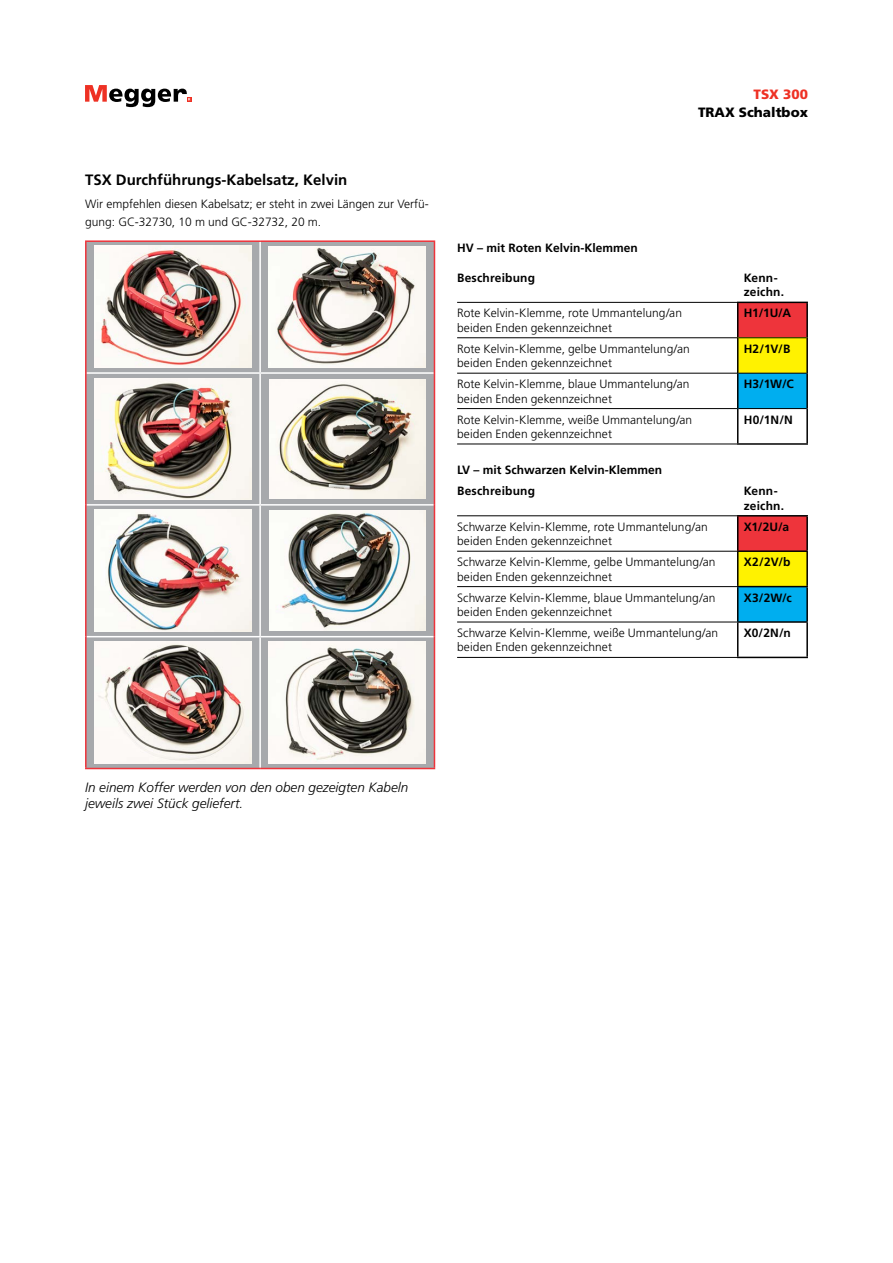
<style>
.page{position:relative;width:893px;height:1263px;background:#fff}
.page>*{position:absolute;margin:0;border:0;box-sizing:border-box;transform-origin:0 0}
.t1{font:700 15px "Frutiger LT Std";color:#000}
.t2{font:italic 300 13.5px/16.2px "Frutiger LT Std";color:#000}
.t3{font:900 13.5px "Frutiger LT Std";color:#000}
.t4{font:900 13.5px "Frutiger LT Std";color:#ee3124}
.t5{font:300 12px/14.4px "Frutiger LT Std";letter-spacing:.005em;color:#000}
.t6{font:700 12px/14.4px "Frutiger LT Std";color:#000}
</style>
<div class="page">
<svg style="left:85px;top:85px;width:106px;height:22px"></svg>
<svg style="left:87px;top:242px;width:347px;height:526px;background:#aeaeb1"></svg>
<hr style="left:259px;top:242px;width:2px;height:130px;background:#fff">
<hr style="left:87px;top:372px;width:173px;height:2px;background:#fff">
<hr style="left:260px;top:372px;width:174px;height:2px;background:#fff">
<hr style="left:259px;top:374px;width:2px;height:130px;background:#fff">
<hr style="left:87px;top:504px;width:173px;height:2px;background:#fff">
<hr style="left:260px;top:504px;width:174px;height:2px;background:#fff">
<hr style="left:259px;top:506px;width:2px;height:130px;background:#fff">
<hr style="left:87px;top:636px;width:173px;height:1px;background:#fff">
<hr style="left:260px;top:636px;width:174px;height:1px;background:#fff">
<hr style="left:259px;top:637px;width:2px;height:131px;background:#fff">
<hr style="left:85px;top:240px;width:175px;height:2px;background:#ee343b">
<hr style="left:85px;top:242px;width:2px;height:131px;background:#ee343b">
<hr style="left:260px;top:240px;width:175px;height:2px;background:#ee343b">
<hr style="left:434px;top:242px;width:1px;height:131px;background:#ee343b">
<hr style="left:85px;top:373px;width:2px;height:132px;background:#ee343b">
<hr style="left:434px;top:373px;width:1px;height:132px;background:#ee343b">
<hr style="left:85px;top:505px;width:2px;height:132px;background:#ee343b">
<hr style="left:434px;top:505px;width:1px;height:132px;background:#ee343b">
<hr style="left:85px;top:637px;width:2px;height:131px;background:#ee343b">
<hr style="left:434px;top:637px;width:1px;height:131px;background:#ee343b">
<hr style="left:85px;top:768px;width:175px;height:1px;background:#ee343b">
<hr style="left:260px;top:768px;width:175px;height:1px;background:#ee343b">
<img style="left:94px;top:246px;width:157px;height:121px">
<img style="left:269px;top:246px;width:157px;height:122px">
<img style="left:94px;top:378px;width:157px;height:121px">
<img style="left:269px;top:379px;width:156px;height:120px">
<img style="left:94px;top:510px;width:158px;height:122px">
<img style="left:269px;top:511px;width:156px;height:119px">
<img style="left:94px;top:642px;width:157px;height:122px">
<img style="left:269px;top:641px;width:157px;height:123px">
<div style="left:738px;top:302px;width:69px;height:36px;background:#ee343b"></div>
<div style="left:738px;top:338px;width:69px;height:35px;background:#fff200"></div>
<div style="left:738px;top:373px;width:69px;height:36px;background:#00aeef"></div>
<hr style="left:457px;top:302px;width:280px;height:1px;background:#000">
<hr style="left:457px;top:337px;width:280px;height:1px;background:#000">
<hr style="left:738px;top:337px;width:68px;height:1px;background:#000">
<hr style="left:457px;top:373px;width:280px;height:1px;background:#000">
<hr style="left:738px;top:373px;width:68px;height:1px;background:#000">
<hr style="left:457px;top:408px;width:280px;height:1px;background:#000">
<hr style="left:738px;top:408px;width:68px;height:1px;background:#000">
<hr style="left:457px;top:444px;width:280px;height:1px;background:#000">
<hr style="left:737px;top:302px;width:71px;height:1px;background:#000">
<hr style="left:737px;top:303px;width:1px;height:35px;background:#000">
<hr style="left:806px;top:303px;width:2px;height:35px;background:#000">
<hr style="left:737px;top:338px;width:1px;height:35px;background:#000">
<hr style="left:806px;top:338px;width:2px;height:35px;background:#000">
<hr style="left:737px;top:373px;width:1px;height:36px;background:#000">
<hr style="left:806px;top:373px;width:2px;height:36px;background:#000">
<hr style="left:737px;top:409px;width:1px;height:34px;background:#000">
<hr style="left:806px;top:409px;width:2px;height:34px;background:#000">
<hr style="left:737px;top:443px;width:71px;height:2px;background:#000">
<div style="left:738px;top:516px;width:69px;height:35px;background:#ee343b"></div>
<div style="left:738px;top:551px;width:69px;height:36px;background:#fff200"></div>
<div style="left:738px;top:587px;width:69px;height:35px;background:#00aeef"></div>
<hr style="left:457px;top:515px;width:280px;height:1px;background:#000">
<hr style="left:457px;top:551px;width:280px;height:1px;background:#000">
<hr style="left:457px;top:586px;width:280px;height:1px;background:#000">
<hr style="left:457px;top:622px;width:280px;height:1px;background:#000">
<hr style="left:457px;top:657px;width:280px;height:1px;background:#000">
<hr style="left:737px;top:515px;width:71px;height:1px;background:#000">
<hr style="left:737px;top:516px;width:1px;height:34px;background:#000">
<hr style="left:806px;top:516px;width:2px;height:34px;background:#000">
<hr style="left:737px;top:550px;width:71px;height:2px;background:#000">
<hr style="left:737px;top:552px;width:1px;height:34px;background:#000">
<hr style="left:806px;top:552px;width:2px;height:34px;background:#000">
<hr style="left:737px;top:586px;width:71px;height:1px;background:#000">
<hr style="left:737px;top:587px;width:1px;height:34px;background:#000">
<hr style="left:806px;top:587px;width:2px;height:34px;background:#000">
<hr style="left:737px;top:621px;width:71px;height:2px;background:#000">
<hr style="left:737px;top:623px;width:1px;height:34px;background:#000">
<hr style="left:806px;top:623px;width:2px;height:34px;background:#000">
<hr style="left:737px;top:657px;width:71px;height:1px;background:#000">
<p class="t1" style="left:85px;top:170px;width:264px">TSX Durchführungs-Kabelsatz, Kelvin</p>
<p class="t5" style="left:85px;top:195px;width:345px;line-height:18px">Wir empfehlen diesen Kabelsatz; er steht in zwei Längen zur Verfü&shy;gung: GC-32730, 10 m und GC-32732, 20 m.</p>
<p class="t4" style="left:753px;top:86px;width:56px">TSX 300</p>
<p class="t3" style="left:698px;top:104px;width:111px">TRAX Schaltbox</p>
<p class="t6" style="left:457px;top:241px;width:182px">HV – mit Roten Kelvin-Klemmen</p>
<p class="t6" style="left:457px;top:271px;width:79px">Beschreibung</p>
<p class="t6" style="left:744px;top:271px;width:42px">Kenn&shy;zeichn.</p>
<p class="t5" style="left:457px;top:306px;width:226px">Rote Kelvin-Klemme, rote Ummantelung/an beiden Enden gekennzeichnet</p>
<p class="t6" style="left:744px;top:306px;width:49px">H1/1U/A</p>
<p class="t5" style="left:457px;top:342px;width:234px">Rote Kelvin-Klemme, gelbe Ummantelung/an beiden Enden gekennzeichnet</p>
<p class="t6" style="left:744px;top:341px;width:48px">H2/1V/B</p>
<p class="t5" style="left:457px;top:377px;width:234px">Rote Kelvin-Klemme, blaue Ummantelung/an beiden Enden gekennzeichnet</p>
<p class="t6" style="left:744px;top:377px;width:52px">H3/1W/C</p>
<p class="t5" style="left:457px;top:412px;width:237px">Rote Kelvin-Klemme, weiße Ummantelung/an beiden Enden gekennzeichnet</p>
<p class="t6" style="left:744px;top:412px;width:51px">H0/1N/N</p>
<p class="t6" style="left:457px;top:460px;width:206px;line-height:21px">LV – mit Schwarzen Kelvin-Klemmen<br>Beschreibung</p>
<p class="t6" style="left:744px;top:484px;width:42px">Kenn&shy;zeichn.</p>
<p class="t5" style="left:457px;top:520px;width:252px">Schwarze Kelvin-Klemme, rote Ummantelung/an beiden Enden gekennzeichnet</p>
<p class="t6" style="left:744px;top:519px;width:47px">X1/2U/a</p>
<p class="t5" style="left:457px;top:555px;width:260px">Schwarze Kelvin-Klemme, gelbe Ummantelung/an beiden Enden gekennzeichnet</p>
<p class="t6" style="left:744px;top:555px;width:48px">X2/2V/b</p>
<p class="t5" style="left:457px;top:590px;width:260px">Schwarze Kelvin-Klemme, blaue Ummantelung/an beiden Enden gekennzeichnet</p>
<p class="t6" style="left:744px;top:590px;width:50px">X3/2W/c</p>
<p class="t5" style="left:457px;top:626px;width:262px">Schwarze Kelvin-Klemme, weiße Ummantelung/an beiden Enden gekennzeichnet</p>
<p class="t6" style="left:744px;top:626px;width:49px">X0/2N/n</p>
<p class="t2" style="left:85px;top:780px;width:325px">In einem Koffer werden von den oben gezeigten Kabeln jeweils zwei Stück geliefert.</p>
</div>
